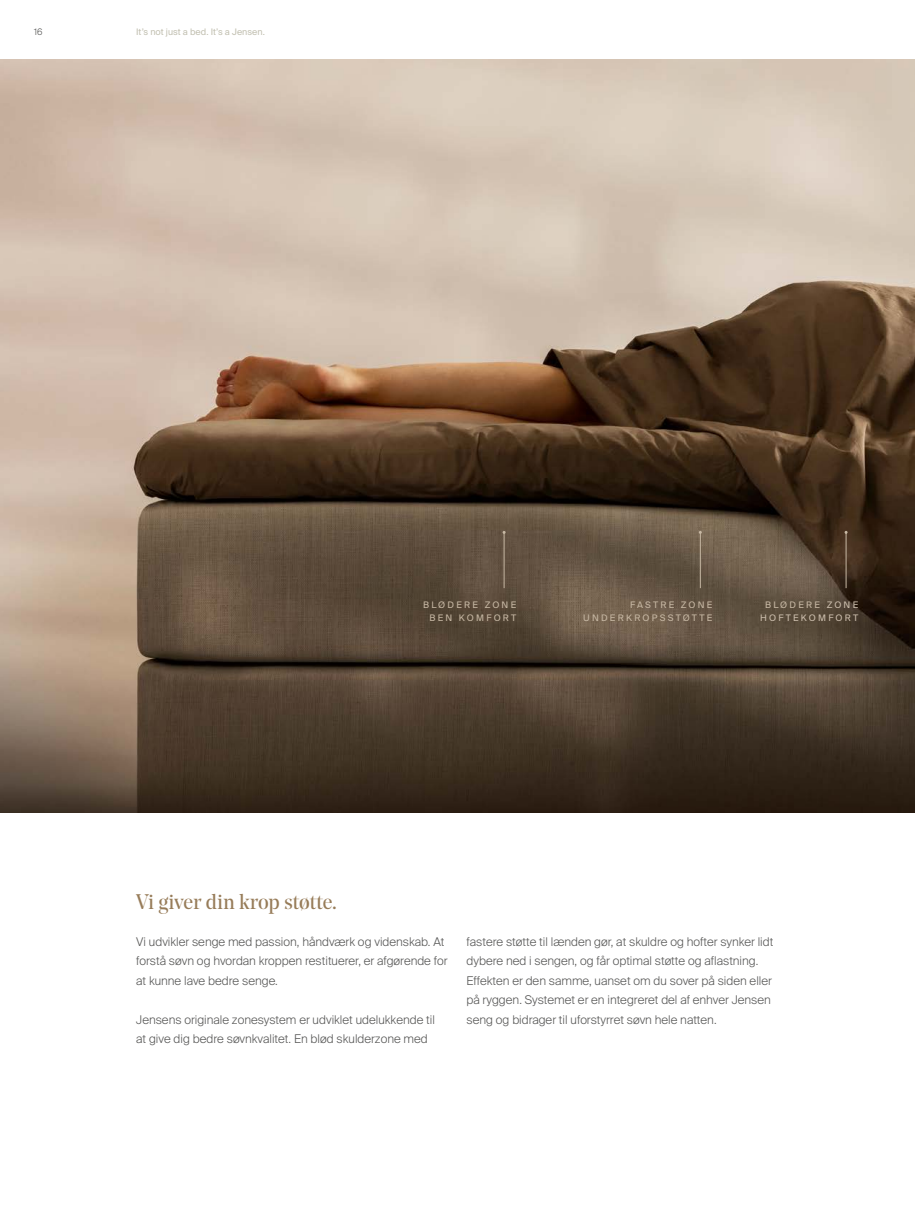
<style>
.page{position:relative;width:915px;height:1212px;background:#fff}
.page>*{position:absolute;margin:0;border:0;box-sizing:border-box;transform-origin:0 0}
.t1{font:21px "Noe Display";color:#977c59}
.t2{font:300 12px/19.5px "Suisse Intl";color:#575756}
.t3{font:9px "Suisse Intl";letter-spacing:.25em;color:#c7b8a4}
.t4{font:9px "Suisse Intl";color:#c2c0b1}
.t5{font:9px "Suisse Intl";letter-spacing:.25em;color:#ccbead}
.t6{font:300 9px "Suisse Intl";color:#575756}
.s1{color:#ccbead}
</style>
<div class="page">
<img style="left:0;top:60px;width:914px;height:752px">
<hr style="left:503px;top:532px;width:1px;height:56px;background:#c7b8a4">
<hr style="left:699px;top:532px;width:1px;height:56px;background:#c7b8a4">
<hr style="left:845px;top:532px;width:1px;height:56px;background:#c7b8a4">
<p class="t6" style="left:34px;top:26px;width:10px">16</p>
<p class="t4" style="left:136px;top:26px;width:130px">It’s not just a bed. It’s a Jensen.</p>
<p class="t3" style="left:423px;top:599px;width:95px">BLØDERE ZONE</p>
<p class="t3" style="left:429px;top:613px;width:88px">BEN KOMFORT</p>
<p class="t3" style="left:630px;top:599px;width:84px">FASTRE ZONE</p>
<p class="t3" style="left:583px;top:613px;width:131px">UNDERKROPSSTØTTE</p>
<p class="t3" style="left:764px;top:599px;width:95px">BLØDERE <span class="s1">ZONE</span></p>
<p class="t5" style="left:759px;top:613px;width:100px">HOFTEKOMFORT</p>
<p class="t1" style="left:136px;top:889px;width:202px">Vi giver din krop støtte.</p>
<p class="t2" style="left:136px;top:932px;width:313px">Vi udvikler senge med passion, håndværk og videnskab. At forstå søvn og hvordan kroppen restituerer, er afgørende for at kunne lave bedre senge.</p>
<p class="t2" style="left:136px;top:1010px;width:300px">Jensens originale zonesystem er udviklet udelukkende til at give dig bedre søvnkvalitet. En blød skulderzone med</p>
<p class="t2" style="left:466px;top:932px;width:308px">fastere støtte til lænden gør, at skuldre og hofter synker lidt dybere ned i sengen, og får optimal støtte og aflastning.<br>Effekten er den samme, uanset om du sover på siden eller på ryggen. Systemet er en integreret del af enhver Jensen seng og bidrager til uforstyrret søvn hele natten.</p>
</div>
